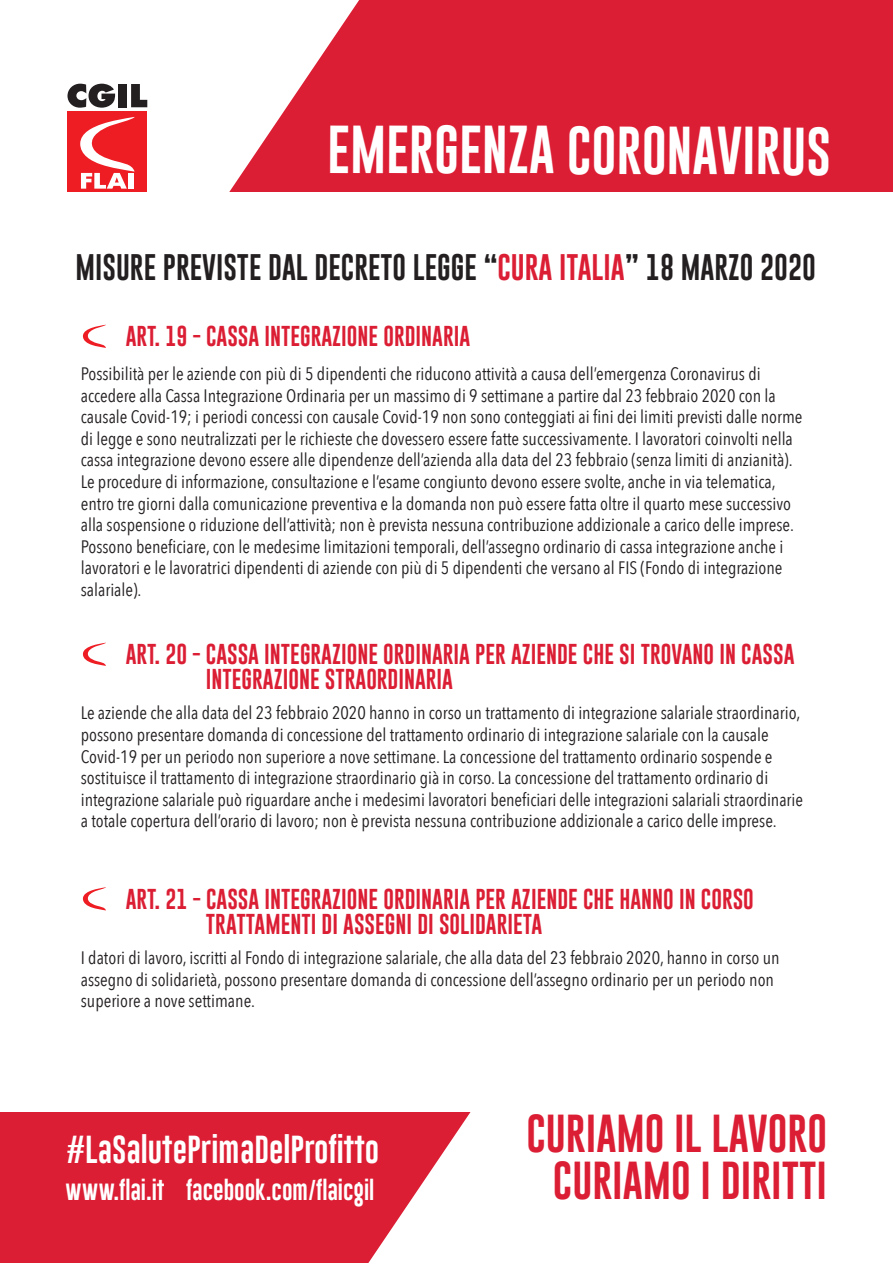
<style>
.page{position:relative;width:893px;height:1263px;background:#fff}
.page>*{position:absolute;margin:0;border:0;box-sizing:border-box;transform-origin:0 0}
.t1{font:49.5px "Gobold Uplow";letter-spacing:-.005em;color:#fff}
.t2{font:39px/46.8px "Gobold Lowplus";color:#db1e34;text-align:right}
.t3{font:28.5px "Gobold Lowplus";color:#fff}
.t4{font:27px "Gobold Uplow";color:#231f20}
.t5{font:21px/25.2px "Gobold Uplow";color:#db1e34}
.t6{font:21px "Gobold Lowplus";letter-spacing:-.005em;color:#fff}
.t7{font:18px/21.6px "Avenir Next Condensed";color:#231f20}
.s1{color:#db1e34}
</style>
<div class="page">
<svg style="left:0;top:1112px;width:471px;height:151px;fill:#db1e34"></svg>
<svg style="left:77px;top:0;width:816px;height:192px;fill:#db1e34"></svg>
<div style="left:67px;top:111px;width:80px;height:81px;background:#ee1d23"></div>
<svg style="left:67px;top:84px;width:48px;height:24px"></svg>
<div style="left:118px;top:84px;width:9px;height:23px;background:#231f20"></div>
<svg style="left:131px;top:84px;width:16px;height:23px"></svg>
<svg style="left:80px;top:117px;width:55px;height:72px"></svg>
<svg style="left:83px;top:643px;width:23px;height:23px"></svg>
<svg style="left:83px;top:325px;width:23px;height:23px"></svg>
<svg style="left:83px;top:887px;width:23px;height:23px"></svg>
<h1 class="t1" style="left:327px;top:111px;width:506px">EMERGENZA CORONAVIRUS</h1>
<h3 class="t4" style="left:76px;top:246px;width:742px">MISURE PREVISTE DAL DECRETO LEGGE “<span class="s1">CURA ITALIA</span>” 18 MARZO 2020</h3>
<p class="t5" style="left:126px;top:323px;width:346px">ART. 19 - CASSA INTEGRAZIONE ORDINARIA</p>
<p class="t7" style="left:81px;top:362px;width:723px">Possibilità per le aziende con più di 5 dipendenti che riducono attività a causa dell’emergenza Coronavirus di accedere alla Cassa Integrazione Ordinaria per un massimo di 9 settimane a partire dal 23 febbraio 2020 con la causale Covid-19; i periodi concessi con causale Covid-19 non sono conteggiati ai fini dei limiti previsti dalle norme di legge e sono neutralizzati per le richieste che dovessero essere fatte successivamente. I lavoratori coinvolti nella cassa integrazione devono essere alle dipendenze dell’azienda alla data del 23 febbraio (senza limiti di anzianità).<br>Le procedure di informazione, consultazione e l’esame congiunto devono essere svolte, anche in via telematica, entro tre giorni dalla comunicazione preventiva e la domanda non può essere fatta oltre il quarto mese successivo alla sospensione o riduzione dell’attività; non è prevista nessuna contribuzione addizionale a carico delle imprese.<br>Possono beneficiare, con le medesime limitazioni temporali, dell’assegno ordinario di cassa integrazione anche i lavoratori e le lavoratrici dipendenti di aziende con più di 5 dipendenti che versano al FIS (Fondo di integrazione salariale).</p>
<p class="t5" style="left:206px;top:641px;width:590px;text-indent:-80px">ART. 20 - CASSA INTEGRAZIONE ORDINARIA PER AZIENDE CHE SI TROVANO IN CASSA<br>INTEGRAZIONE STRAORDINARIA</p>
<p class="t7" style="left:81px;top:701px;width:724px">Le aziende che alla data del 23 febbraio 2020 hanno in corso un trattamento di integrazione salariale straordinario, possono presentare domanda di concessione del trattamento ordinario di integrazione salariale con la causale Covid-19 per un periodo non superiore a nove settimane. La concessione del trattamento ordinario sospende e sostituisce il trattamento di integrazione straordinario già in corso. La concessione del trattamento ordinario di integrazione salariale può riguardare anche i medesimi lavoratori beneficiari delle integrazioni salariali straordinarie a totale copertura dell’orario di lavoro; non è prevista nessuna contribuzione addizionale a carico delle imprese.</p>
<p class="t5" style="left:206px;top:886px;width:549px;text-indent:-80px">ART. 21 - CASSA INTEGRAZIONE ORDINARIA PER AZIENDE CHE HANNO IN CORSO<br>TRATTAMENTI DI ASSEGNI DI SOLIDARIETA</p>
<p class="t7" style="left:81px;top:946px;width:700px">I datori di lavoro, iscritti al Fondo di integrazione salariale, che alla data del 23 febbraio 2020, hanno in corso un assegno di solidarietà, possono presentare domanda di concessione dell’assegno ordinario per un periodo non superiore a nove settimane.</p>
<h3 class="t3" style="left:66px;top:1131px;width:314px">#LaSalutePrimaDelProfitto</h3>
<p class="t6" style="left:65px;top:1176px;width:311px">www.flai.it facebook.com/flaicgil</p>
<h2 class="t2" style="left:526px;top:1112px;width:302px">CURIAMO IL LAVORO<br>CURIAMO I DIRITTI</h2>
</div>
